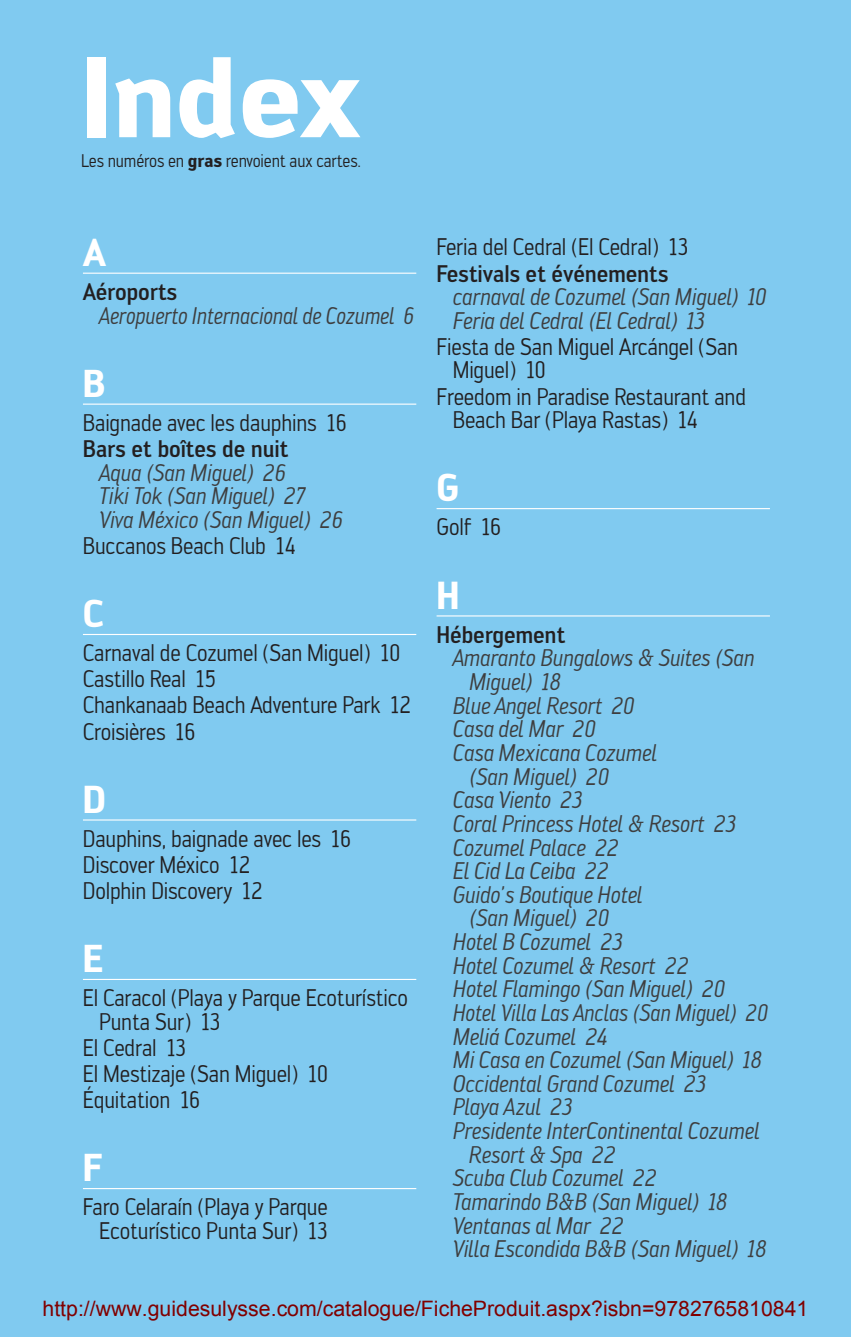
<style>
.page{position:relative;width:851px;height:1337px;background:#fff}
.page>*{position:absolute;margin:0;border:0;box-sizing:border-box;transform-origin:0 0}
.t1{font:700 112.5px "Engel";letter-spacing:-.01em;color:#fff;scale:.95 1}
.t2{font:700 38.25px "Engel";color:#fff;scale:.9 1}
.t3{font:italic 23.62px/23.6px "Engel";letter-spacing:-.01em;color:#3e3e3f;scale:.9 1}
.t4{font:23.62px/26.1px "Engel";letter-spacing:-.01em;color:#231f20;scale:.9 1}
.t5{font:500 23.62px "Engel";letter-spacing:-.01em;color:#231f20;scale:.9 1}
.t6{font:italic 23.62px "Engel";letter-spacing:-.01em;color:#3e3e3f;scale:.86 1}
.t7{font:italic 23.62px "Engel";letter-spacing:-.01em;color:#3e3e3f;scale:.87 1}
.t8{font:21.38px "Arial";color:#800000}
.t9{font:18px "Engel";letter-spacing:-.01em;color:#231f20;scale:.9 1}
.s1{font-weight:700}
</style>
<div class="page">
<div style="left:0;top:0;width:850px;height:1336px;background:#80caf0"></div>
<hr style="left:83px;top:273px;width:333px;height:1px;background:#fff">
<hr style="left:83px;top:403px;width:333px;height:2px;background:#fff">
<hr style="left:83px;top:634px;width:333px;height:1px;background:#fff">
<hr style="left:83px;top:819px;width:333px;height:1px;background:#fff">
<hr style="left:83px;top:979px;width:333px;height:1px;background:#fff">
<hr style="left:83px;top:1188px;width:333px;height:1px;background:#fff">
<hr style="left:436px;top:508px;width:333px;height:1px;background:#fff">
<hr style="left:436px;top:615px;width:333px;height:1px;background:#fff">
<hr style="left:850px;top:0;width:1px;height:1336px;background:#80caf0">
<h1 class="t1" style="left:81px;top:29px;width:297px">Index</h1>
<p class="t9" style="left:81px;top:150px;width:313px">Les numéros en <span class="s1">gras</span> renvoient aux cartes.</p>
<h2 class="t2" style="left:83px;top:229px;width:28px">A</h2>
<p class="t5" style="left:83px;top:278px;width:106px">Aéroports</p>
<p class="t6" style="left:99px;top:302px;width:368px">Aeropuerto Internacional de Cozumel 6</p>
<h2 class="t2" style="left:83px;top:360px;width:27px">B</h2>
<p class="t4" style="left:83px;top:410px;width:294px">Baignade avec les dauphins 16</p>
<p class="t5" style="left:83px;top:435px;width:230px">Bars et boîtes de nuit</p>
<p class="t3" style="left:99px;top:461px;width:273px">Aqua (San Miguel) 26<br>Tiki Tok (San Miguel) 27<br>Viva México (San Miguel) 26</p>
<p class="t4" style="left:83px;top:533px;width:237px">Buccanos Beach Club 14</p>
<h2 class="t2" style="left:83px;top:590px;width:25px">C</h2>
<p class="t4" style="left:83px;top:640px;width:365px">Carnaval de Cozumel (San Miguel) 10<br>Castillo Real 15<br>Chankanaab Beach Adventure Park 12<br>Croisières 16</p>
<h2 class="t2" style="left:83px;top:776px;width:27px">D</h2>
<p class="t4" style="left:83px;top:825px;width:299px">Dauphins, baignade avec les 16<br>Discover México 12<br>Dolphin Discovery 12</p>
<h2 class="t2" style="left:83px;top:935px;width:24px">E</h2>
<p class="t4" style="left:99px;top:986px;width:345px;line-height:23.6px;text-indent:-16px">El Caracol (Playa y Parque Ecoturístico<br>Punta Sur) 13</p>
<p class="t4" style="left:83px;top:1034px;width:274px">El Cedral 13<br>El Mestizaje (San Miguel) 10<br>Équitation 16</p>
<h2 class="t2" style="left:83px;top:1144px;width:23px">F</h2>
<p class="t4" style="left:83px;top:1195px;width:273px;line-height:23.6px;text-align:right">Faro Celaraín (Playa y Parque<br>Ecoturístico Punta Sur) 13</p>
<p class="t4" style="left:436px;top:234px;width:281px">Feria del Cedral (El Cedral) 13</p>
<p class="t5" style="left:436px;top:259px;width:259px">Festivals et événements</p>
<p class="t3" style="left:453px;top:285px;width:350px">carnaval de Cozumel (San Miguel) 10<br>Feria del Cedral (El Cedral) 13</p>
<p class="t4" style="left:453px;top:335px;width:318px;line-height:23.6px;text-indent:-16px">Fiesta de San Miguel Arcángel (San<br>Miguel) 10</p>
<p class="t4" style="left:453px;top:384px;width:327px;line-height:23.6px;text-indent:-16px">Freedom in Paradise Restaurant and<br>Beach Bar (Playa Rastas) 14</p>
<h2 class="t2" style="left:436px;top:465px;width:27px">G</h2>
<p class="t4" style="left:436px;top:514px;width:73px">Golf 16</p>
<h2 class="t2" style="left:436px;top:572px;width:27px">H</h2>
<p class="t5" style="left:436px;top:620px;width:145px">Hébergement</p>
<p class="t3" style="left:453px;top:646px;width:337px">Amaranto Bungalows &amp; Suites (San</p>
<p class="t3" style="left:469px;top:670px;width:104px">Miguel) 18</p>
<p class="t3" style="left:453px;top:694px;width:204px">Blue Angel Resort 20</p>
<p class="t3" style="left:453px;top:717px;width:161px">Casa del Mar 20</p>
<p class="t3" style="left:453px;top:741px;width:229px">Casa Mexicana Cozumel</p>
<p class="t3" style="left:469px;top:764px;width:157px">(San Miguel) 20</p>
<p class="t3" style="left:453px;top:788px;width:146px">Casa Viento 23</p>
<p class="t3" style="left:453px;top:812px;width:316px">Coral Princess Hotel &amp; Resort 23</p>
<p class="t3" style="left:453px;top:835px;width:186px">Cozumel Palace 22</p>
<p class="t3" style="left:453px;top:859px;width:175px">El Cid La Ceiba 22</p>
<p class="t3" style="left:453px;top:883px;width:212px">Guido’s Boutique Hotel</p>
<p class="t3" style="left:469px;top:906px;width:157px">(San Miguel) 20</p>
<p class="t3" style="left:453px;top:930px;width:190px">Hotel B Cozumel 23</p>
<p class="t3" style="left:453px;top:953px;width:264px">Hotel Cozumel &amp; Resort 22</p>
<p class="t3" style="left:453px;top:977px;width:304px">Hotel Flamingo (San Miguel) 20</p>
<p class="t7" style="left:453px;top:999px;width:364px">Hotel Villa Las Anclas (San Miguel) 20</p>
<p class="t3" style="left:453px;top:1024px;width:174px">Meliá Cozumel 24</p>
<p class="t3" style="left:453px;top:1048px;width:345px">Mi Casa en Cozumel (San Miguel) 18</p>
<p class="t3" style="left:453px;top:1072px;width:283px">Occidental Grand Cozumel 23</p>
<p class="t3" style="left:453px;top:1095px;width:135px">Playa Azul 23</p>
<p class="t3" style="left:453px;top:1119px;width:342px">Presidente InterContinental Cozumel</p>
<p class="t3" style="left:469px;top:1142px;width:165px">Resort &amp; Spa 22</p>
<p class="t3" style="left:453px;top:1166px;width:228px">Scuba Club Cozumel 22</p>
<p class="t3" style="left:453px;top:1190px;width:307px">Tamarindo B&amp;B (San Miguel) 18</p>
<p class="t3" style="left:453px;top:1213px;width:192px">Ventanas al Mar 22</p>
<p class="t3" style="left:453px;top:1237px;width:350px">Villa Escondida B&amp;B (San Miguel) 18</p>
<p class="t8" style="left:43px;top:1294px;width:767px">http://www.guidesulysse.com/catalogue/FicheProduit.aspx?isbn=9782765810841</p>
</div>
